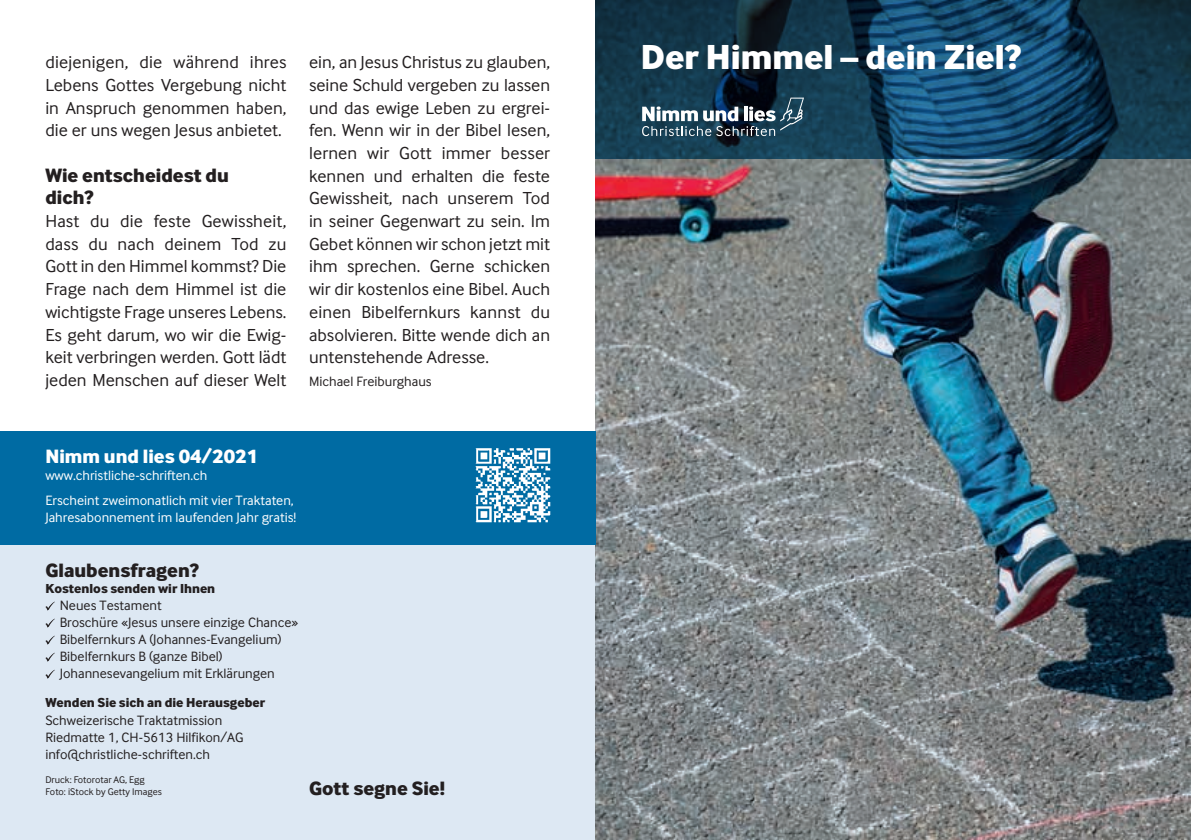
<style>
.page{position:relative;width:1191px;height:840px;background:#fff}
.page>*{position:absolute;margin:0;border:0;box-sizing:border-box;transform-origin:0 0}
.t1{font:36px "Inter Face Corp X Bold";color:#fff}
.t2{font:20px/22.6px "Inter Face Corp X Bold";color:#231f20}
.t3{font:20px "Inter Face Corp X Bold";color:#fff}
.t4{font:18px/22.6px "Inter Face Corp";color:#231f20;text-align:justify}
.t5{font:14px/17px "Inter Face Corp";color:#231f20}
.t6{font:14px/25px "Inter Face Corp";color:#fff}
.t7{font:13.6px "Inter Face Corp X Bold";color:#231f20}
.t8{font:10px/12px "Inter Face Corp";color:#231f20}
</style>
<div class="page">
<div style="left:0;top:544px;width:595px;height:295px;background:#dde8f3"></div>
<svg style="left:45px;top:601px;width:10px;height:9px"></svg>
<svg style="left:45px;top:618px;width:10px;height:9px"></svg>
<svg style="left:45px;top:635px;width:10px;height:9px"></svg>
<svg style="left:45px;top:652px;width:10px;height:9px"></svg>
<svg style="left:45px;top:669px;width:10px;height:9px"></svg>
<img style="left:595px;top:159px;width:596px;height:680px">
<svg style="left:595px;top:0;width:596px;height:159px;background:#133c56"></svg>
<svg style="left:642px;top:98px;width:162px;height:38px;background:#496372"></svg>
<div style="left:0;top:431px;width:595px;height:113px;background:#006ba3"></div>
<img style="left:475px;top:448px;width:76px;height:75px">
<p class="t4" style="left:45px;top:51px;width:243px">diejenigen, die während ihres Lebens Gottes Vergebung nicht in Anspruch genommen haben, die er uns wegen Jesus anbietet.</p>
<p class="t2" style="left:45px;top:163px;width:185px">Wie entscheidest du dich?</p>
<p class="t4" style="left:45px;top:209px;width:243px">Hast du die feste Gewissheit, dass du nach deinem Tod zu Gott in den Himmel kommst? Die Frage nach dem Himmel ist die wichtigste Frage unseres Lebens.<br>Es geht darum, wo wir die Ewig&shy;keit verbringen werden. Gott lädt jeden Menschen auf dieser Welt</p>
<p class="t4" style="left:309px;top:51px;width:243px">ein, an Jesus Christus zu glauben, seine Schuld vergeben zu lassen und das ewige Leben zu ergrei&shy;fen. Wenn wir in der Bibel lesen, lernen wir Gott immer besser kennen und erhalten die feste Gewissheit, nach unserem Tod in seiner Gegenwart zu sein. Im Gebet können wir schon jetzt mit ihm sprechen. Gerne schicken wir dir kostenlos eine Bibel. Auch einen Bibelfernkurs kannst du absolvieren. Bitte wende dich an untenstehende Adresse.</p>
<p class="t5" style="left:309px;top:372px;width:124px">Michael Freiburghaus</p>
<p class="t3" style="left:45px;top:444px;width:214px">Nimm und lies 04/2021</p>
<p class="t6" style="left:45px;top:462px;width:250px">www.christliche-schriften.ch<br>Erscheint zweimonatlich mit vier Traktaten,</p>
<p class="t6" style="left:45px;top:504px;width:252px">Jahresabonnement im laufenden Jahr gratis!</p>
<p class="t2" style="left:45px;top:558px;width:155px">Glaubensfragen?</p>
<p class="t7" style="left:45px;top:580px;width:171px">Kostenlos senden wir Ihnen</p>
<p class="t5" style="left:60px;top:596px;width:240px">Neues Testament<br>Broschüre «Jesus unsere einzige Chance» Bibelfernkurs A (Johannes-Evangelium)<br>Bibelfernkurs B (ganze Bibel)<br>Johannesevangelium mit Erklärungen</p>
<p class="t7" style="left:45px;top:694px;width:221px">Wenden Sie sich an die Herausgeber</p>
<p class="t5" style="left:45px;top:710px;width:200px">Schweizerische Traktatmission<br>Riedmatte 1, CH-5613 Hilfikon/AG info@christliche-schriften.ch</p>
<p class="t8" style="left:45px;top:772px;width:118px">Druck: Fotorotar AG, Egg<br>Foto: iStock by Getty Images</p>
<p class="t2" style="left:309px;top:775px;width:137px">Gott segne Sie!</p>
<h1 class="t1" style="left:641px;top:36px;width:382px">Der Himmel – dein Ziel?</h1>
</div>
